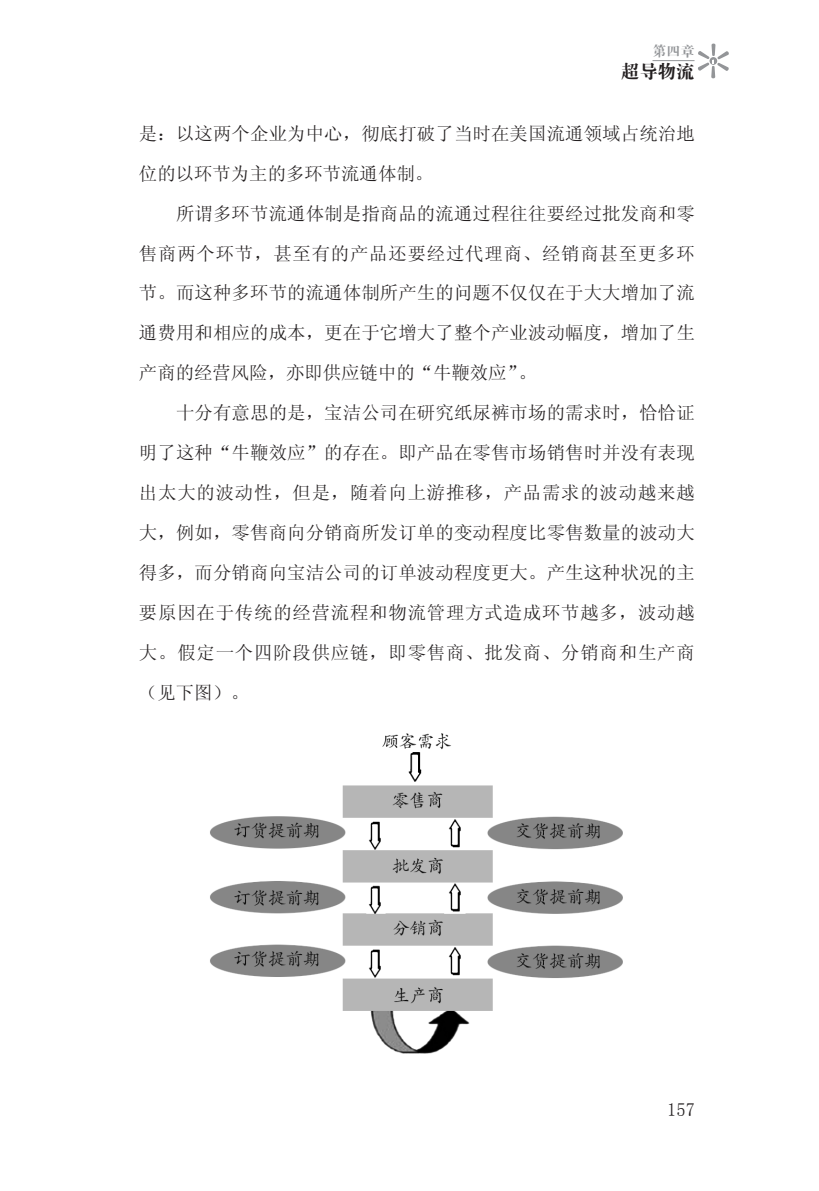
<style>
.page{position:relative;width:819px;height:1191px;background:#fff}
.page>*{position:absolute;margin:0;border:0;box-sizing:border-box;transform-origin:0 0}
.t1{font:18.38px/39.9px "Sim Sun";letter-spacing:.01em;color:#231f20;text-align:justify}
.t2{font:18.38px "FZDBSK GBK1 0";color:#231f20}
.t3{font:14px "FZDBSK GBK1 0";color:#939598}
</style>
<div class="page">
<svg style="left:698px;top:44px;width:31px;height:34px"></svg>
<hr style="left:652px;top:60px;width:42px;height:1px;background:#939598">
<img style="left:210px;top:733px;width:413px;height:321px">
<p class="t3" style="left:652px;top:44px;width:43px">第四章</p>
<p class="t2" style="left:621px;top:62px;width:75px">超导物流</p>
<p class="t1" style="left:139px;top:113px;width:557px">是：以这两个企业为中心，彻底打破了当时在美国流通领域占统治地位的以环节为主的多环节流通体制。</p>
<p class="t1" style="left:139px;top:193px;width:557px">　　所谓多环节流通体制是指商品的流通过程往往要经过批发商和零售商两个环节，甚至有的产品还要经过代理商、经销商甚至更多环节。而这种多环节的流通体制所产生的问题不仅仅在于大大增加了流通费用和相应的成本，更在于它增大了整个产业波动幅度，增加了生产商的经营风险，亦即供应链中的“牛鞭效应”。</p>
<p class="t1" style="left:139px;top:393px;width:557px">　　十分有意思的是，宝洁公司在研究纸尿裤市场的需求时，恰恰证明了这种“牛鞭效应”的存在。即产品在零售市场销售时并没有表现出太大的波动性，但是，随着向上游推移，产品需求的波动越来越大，例如，零售商向分销商所发订单的变动程度比零售数量的波动大得多，而分销商向宝洁公司的订单波动程度更大。产生这种状况的主要原因在于传统的经营流程和物流管理方式造成环节越多，波动越大。假定一个四阶段供应链，即零售商、批发商、分销商和生产商（见下图）。</p>
<p class="t1" style="left:667px;top:1090px;width:29px">157</p>
</div>
